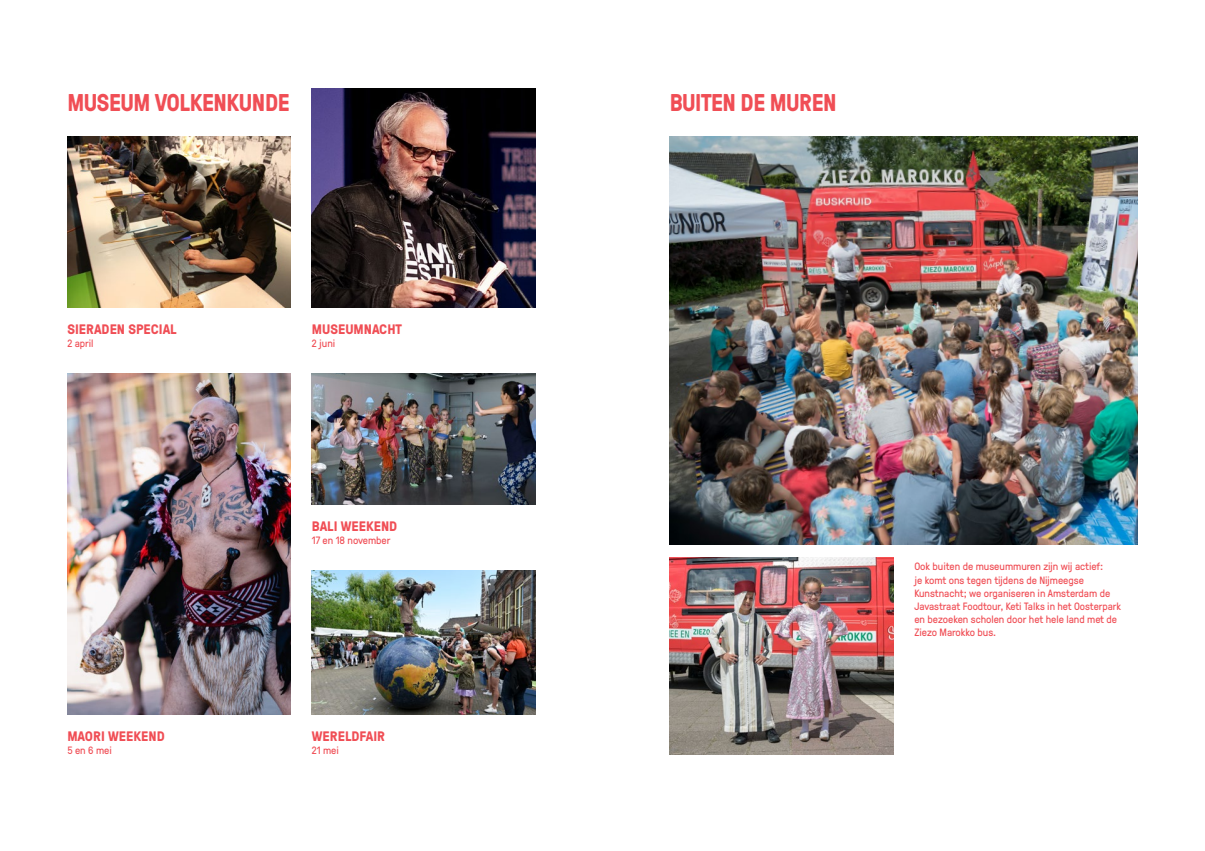
<style>
.page{position:relative;width:1205px;height:851px;background:#fff}
.page>*{position:absolute;margin:0;border:0;box-sizing:border-box;transform-origin:0 0}
.t1{font:700 24.25px "GT Pressura";letter-spacing:-.02em;color:#f04e55;scale:.96 1}
.t2{font:700 13.75px "GT Pressura";color:#f04e55}
.t3{font:10.62px/13.1px "GT Pressura";color:#f04e55}
</style>
<div class="page">
<img style="left:67px;top:373px;width:224px;height:341px">
<img style="left:68px;top:137px;width:223px;height:171px">
<img style="left:312px;top:89px;width:223px;height:219px">
<img style="left:312px;top:570px;width:223px;height:144px">
<img style="left:312px;top:373px;width:223px;height:131px">
<img style="left:670px;top:137px;width:467px;height:407px">
<img style="left:670px;top:557px;width:223px;height:197px">
<h1 class="t1" style="left:67px;top:84px;width:233px">MUSEUM VOLKENKUNDE</h1>
<h1 class="t1" style="left:670px;top:84px;width:175px">BUITEN DE MUREN</h1>
<p class="t2" style="left:67px;top:319px;width:111px">SIERADEN SPECIAL</p>
<p class="t3" style="left:67px;top:336px;width:28px">2 april</p>
<p class="t2" style="left:67px;top:726px;width:99px">MAORI WEEKEND</p>
<p class="t3" style="left:67px;top:743px;width:46px">5 en 6 mei</p>
<p class="t2" style="left:312px;top:319px;width:92px">MUSEUMNACHT</p>
<p class="t3" style="left:312px;top:336px;width:25px">2 juni</p>
<p class="t2" style="left:312px;top:516px;width:87px">BALI WEEKEND</p>
<p class="t3" style="left:312px;top:533px;width:80px">17 en 18 november</p>
<p class="t2" style="left:312px;top:726px;width:75px">WERELDFAIR</p>
<p class="t3" style="left:312px;top:743px;width:29px">21 mei</p>
<p class="t3" style="left:914px;top:559px;width:208px">Ook buiten de museummuren zijn wij actief:<br>je komt ons tegen tijdens de Nijmeegse Kunstnacht; we organiseren in Amsterdam de Javastraat Foodtour, Keti Talks in het Oosterpark en bezoeken scholen door het hele land met de Ziezo Marokko bus.</p>
</div>
